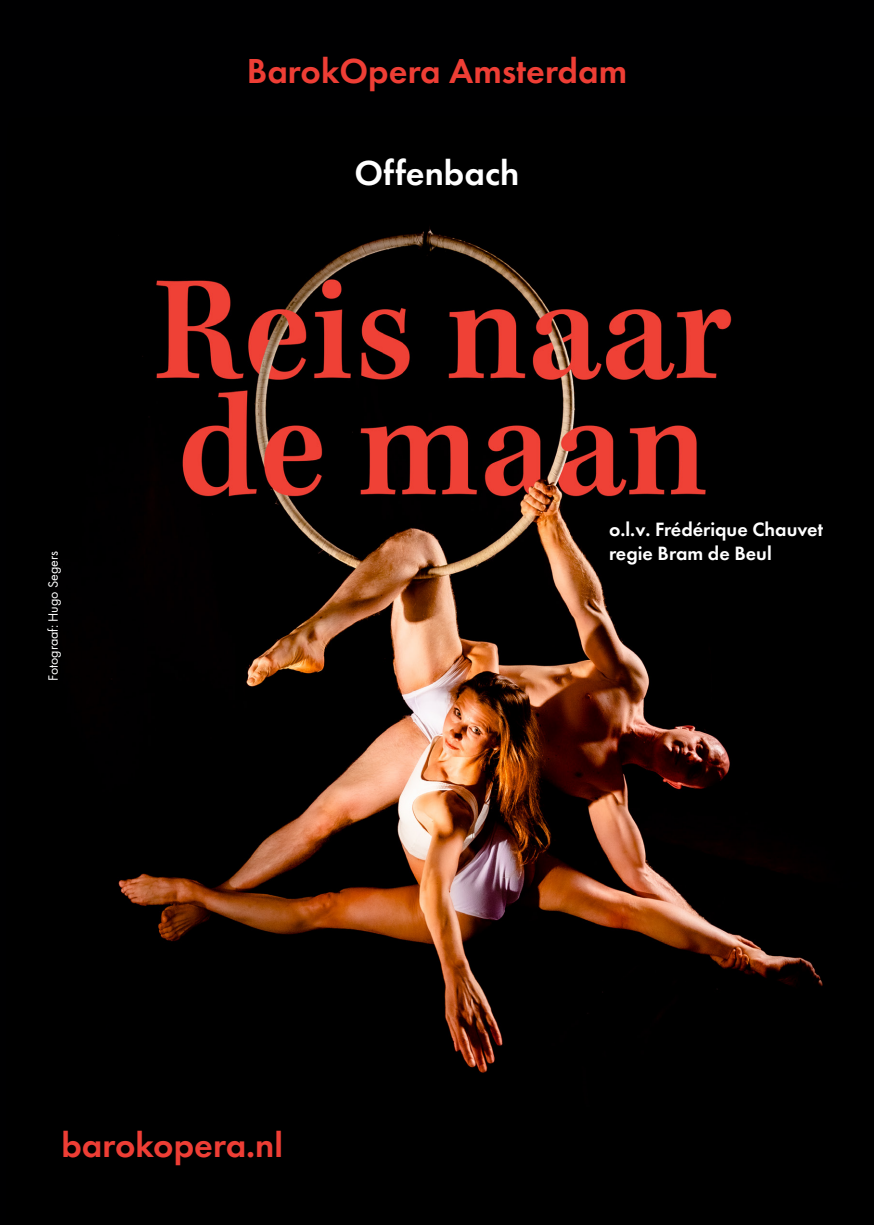
<style>
.page{position:relative;width:874px;height:1225px;background:#fff}
.page>*{position:absolute;margin:0;border:0;box-sizing:border-box;transform-origin:0 0}
.t1{font:600 36px "Futura PT";color:#ee3e35}
.t2{font:600 36px "Futura PT";color:#fff}
.t3{font:600 20px "Futura PT";color:#fff}
.t4{font:14px "Futura PT";color:#fff}
</style>
<div class="page">
<div style="left:0;top:0;width:873px;height:1225px;background:#000001"></div>
<img style="left:111px;top:227px;width:712px;height:846px">
<p class="t1" style="left:247px;top:49px;width:381px">BarokOpera Amsterdam</p>
<p class="t4" style="left:45px;top:681px;width:131px;rotate:-90deg">Fotograaf: Hugo Segers</p>
<p class="t2" style="left:354px;top:150px;width:166px">Offenbach</p>
<p class="t3" style="left:608px;top:517px;width:215px">o.l.v. Frédérique Chauvet</p>
<p class="t3" style="left:608px;top:541px;width:164px">regie Bram de Beul</p>
<p class="t1" style="left:61px;top:1122px;width:223px">barokopera.nl</p>
</div>
